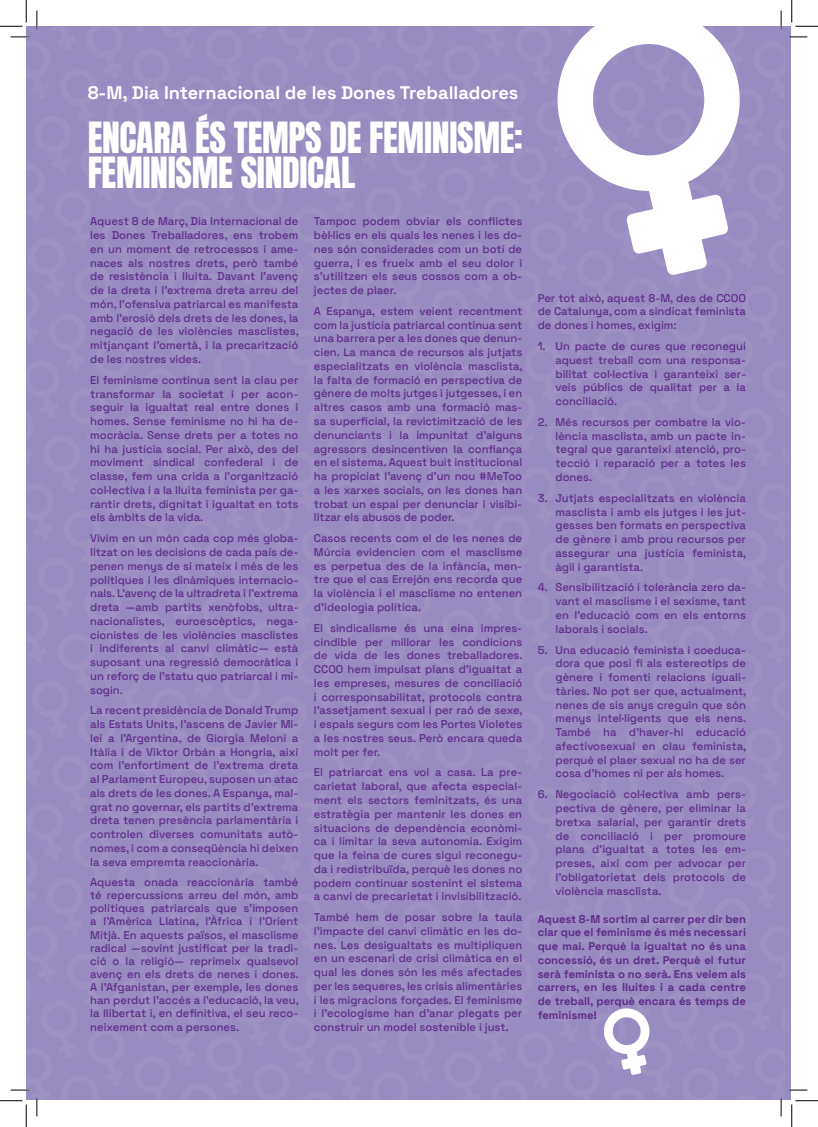
<style>
.page{position:relative;width:818px;height:1127px;background:#fff}
.page>*{position:absolute;margin:0;border:0;box-sizing:border-box;transform-origin:0 0}
.t1{font:35.88px/35.1px "Anton";letter-spacing:-.01em;color:#fff}
.t2{font:300 18.25px "Space Grotesk";color:#fff}
.t3{font:300 11.25px/13.8px "Space Grotesk";color:#5e2c8a;text-align:justify}
</style>
<div class="page">
<div style="left:26px;top:26px;width:759px;height:1074px;background:#988bc2"></div>
<svg style="left:548px;top:26px;width:194px;height:249px;fill:#9e91c3"></svg>
<svg style="left:602px;top:1005px;width:48px;height:69px"></svg>
<svg style="left:11px;top:36px;width:18px;height:2px"></svg>
<svg style="left:788px;top:36px;width:19px;height:2px"></svg>
<svg style="left:11px;top:1088px;width:18px;height:2px"></svg>
<svg style="left:788px;top:1088px;width:19px;height:2px"></svg>
<svg style="left:36px;top:11px;width:2px;height:18px"></svg>
<svg style="left:36px;top:1097px;width:2px;height:18px"></svg>
<svg style="left:780px;top:11px;width:2px;height:18px"></svg>
<svg style="left:780px;top:1097px;width:2px;height:18px"></svg>
<svg style="left:0;top:0;width:27px;height:27px"></svg>
<svg style="left:0;top:1100px;width:27px;height:26px"></svg>
<svg style="left:791px;top:0;width:27px;height:27px"></svg>
<svg style="left:791px;top:1100px;width:27px;height:26px"></svg>
<h2 class="t2" style="left:88px;top:80px;width:432px">8-M, Dia Internacional de les Dones Treballadores</h2>
<h1 class="t1" style="left:88px;top:123px;width:437px">ENCARA ÉS TEMPS DE FEMINISME:<br>FEMINISME SINDICAL</h1>
<p class="t3" style="left:90px;top:214px;width:210px">Aquest 8 de Març, Dia Internacional de les Dones Treballadores, ens trobem en un moment de retrocessos i ame&shy;naces als nostres drets, però també de resistència i lluita. Davant l’avenç de la dreta i l’extrema dreta arreu del món, l’ofensiva patriarcal es manifesta amb l’erosió dels drets de les dones, la negació de les violències masclistes, mitjançant l’omertà, i la precarització de les nostres vides.</p>
<p class="t3" style="left:90px;top:372px;width:210px">El feminisme continua sent la clau per transformar la societat i per acon&shy;seguir la igualtat real entre dones i homes. Sense feminisme no hi ha de&shy;mocràcia. Sense drets per a totes no hi ha justícia social. Per això, des del moviment sindical confederal i de classe, fem una crida a l’organització col·lectiva i a la lluita feminista per ga&shy;rantir drets, dignitat i igualtat en tots els àmbits de la vida.</p>
<p class="t3" style="left:90px;top:530px;width:210px">Vivim en un món cada cop més globa&shy;litzat on les decisions de cada país de&shy;penen menys de si mateix i més de les polítiques i les dinàmiques internacio&shy;nals. L’avenç de la ultradreta i l’extrema dreta —amb partits xenòfobs, ultra&shy;nacionalistes, euroescèptics, nega&shy;cionistes de les violències masclistes i indiferents al canvi climàtic— està suposant una regressió democràtica i un reforç de l’statu quo patriarcal i mi&shy;sogin.</p>
<p class="t3" style="left:90px;top:702px;width:210px">La recent presidència de Donald Trump als Estats Units, l’ascens de Javier Mi&shy;lei a l’Argentina, de Giorgia Meloni a Itàlia i de Viktor Orbán a Hongria, així com l’enfortiment de l’extrema dreta al Parlament Europeu, suposen un atac als drets de les dones. A Espanya, mal&shy;grat no governar, els partits d’extrema dreta tenen presència parlamentària i controlen diverses comunitats autò&shy;nomes, i com a conseqüència hi deixen la seva empremta reaccionària.</p>
<p class="t3" style="left:90px;top:874px;width:210px;line-height:13.1px">Aquesta onada reaccionària també té repercussions arreu del món, amb polítiques patriarcals que s’imposen a l’Amèrica Llatina, l’Àfrica i l’Orient Mitjà. En aquests països, el masclisme radical —sovint justificat per la tradi&shy;ció o la religió— reprimeix qualsevol avenç en els drets de nenes i dones.<br>A l’Afganistan, per exemple, les dones han perdut l’accés a l’educació, la veu, la llibertat i, en definitiva, el seu reco&shy;neixement com a persones.</p>
<p class="t3" style="left:314px;top:214px;width:210px">Tampoc podem obviar els conflictes bèl·lics en els quals les nenes i les do&shy;nes són considerades com un botí de guerra, i es frueix amb el seu dolor i s’utilitzen els seus cossos com a ob&shy;jectes de plaer.</p>
<p class="t3" style="left:314px;top:303px;width:210px">A Espanya, estem veient recentment com la justícia patriarcal continua sent una barrera per a les dones que denun&shy;cien. La manca de recursos als jutjats especialitzats en violència masclista, la falta de formació en perspectiva de gènere de molts jutges i jutgesses, i en altres casos amb una formació mas&shy;sa superficial, la revictimització de les denunciants i la impunitat d’alguns agressors desincentiven la confiança en el sistema. Aquest buit institucional ha propiciat l’avenç d’un nou #MeToo a les xarxes socials, on les dones han trobat un espai per denunciar i visibi&shy;litzar els abusos de poder.</p>
<p class="t3" style="left:314px;top:530px;width:210px">Casos recents com el de les nenes de Múrcia evidencien com el masclisme es perpetua des de la infància, men&shy;tre que el cas Errejón ens recorda que la violència i el masclisme no entenen d’ideologia política.</p>
<p class="t3" style="left:314px;top:620px;width:210px">El sindicalisme és una eina impres&shy;cindible per millorar les condicions de vida de les dones treballadores.<br>CCOO hem impulsat plans d’igualtat a les empreses, mesures de conciliació i corresponsabilitat, protocols contra l’assetjament sexual i per raó de sexe, i espais segurs com les Portes Violetes a les nostres seus. Però encara queda molt per fer.</p>
<p class="t3" style="left:314px;top:764px;width:210px">El patriarcat ens vol a casa. La pre&shy;carietat laboral, que afecta especial&shy;ment els sectors feminitzats, és una estratègia per mantenir les dones en situacions de dependència econòmi&shy;ca i limitar la seva autonomia. Exigim que la feina de cures sigui reconegu&shy;da i redistribuïda, perquè les dones no podem continuar sostenint el sistema a canvi de precarietat i invisibilització.</p>
<p class="t3" style="left:314px;top:909px;width:210px">També hem de posar sobre la taula l’impacte del canvi climàtic en les do&shy;nes. Les desigualtats es multipliquen en un escenari de crisi climàtica en el qual les dones són les més afectades per les sequeres, les crisis alimentàries i les migracions forçades. El feminisme i l’ecologisme han d’anar plegats per construir un model sostenible i just.</p>
<p class="t3" style="left:538px;top:290px;width:210px">Per tot això, aquest 8-M, des de CCOO de Catalunya, com a sindicat feminista de dones i homes, exigim:</p>
<p class="t3" style="left:555px;top:338px;width:192px;text-indent:-18px">1. Un pacte de cures que reconegui aquest treball com una responsa&shy;bilitat col·lectiva i garanteixi ser&shy;veis públics de qualitat per a la conciliació.</p>
<p class="t3" style="left:555px;top:414px;width:192px;text-indent:-18px">2. Més recursos per combatre la vio&shy;lència masclista, amb un pacte in&shy;tegral que garanteixi atenció, pro&shy;tecció i reparació per a totes les dones.</p>
<p class="t3" style="left:555px;top:490px;width:192px;text-indent:-18px">3. Jutjats especialitzats en violència masclista i amb els jutges i les jut&shy;gesses ben formats en perspectiva de gènere i amb prou recursos per assegurar una justícia feminista, àgil i garantista.</p>
<p class="t3" style="left:555px;top:580px;width:192px;text-indent:-18px">4. Sensibilització i tolerància zero da&shy;vant el masclisme i el sexisme, tant en l’educació com en els entorns laborals i socials.</p>
<p class="t3" style="left:555px;top:642px;width:192px;text-indent:-18px">5. Una educació feminista i coeduca&shy;dora que posi fi als estereotips de gènere i fomenti relacions iguali&shy;tàries. No pot ser que, actualment, nenes de sis anys creguin que són menys intel·ligents que els nens.<br>També ha d’haver-hi educació afectivosexual en clau feminista, perquè el plaer sexual no ha de ser cosa d’homes ni per als homes.</p>
<p class="t3" style="left:555px;top:786px;width:192px;text-indent:-18px">6. Negociació col·lectiva amb pers&shy;pectiva de gènere, per eliminar la bretxa salarial, per garantir drets de conciliació i per promoure plans d’igualtat a totes les em&shy;preses, així com per advocar per l’obligatorietat dels protocols de violència masclista.</p>
<p class="t3" style="left:538px;top:910px;width:210px">Aquest 8-M sortim al carrer per dir ben clar que el feminisme és més necessari que mai. Perquè la igualtat no és una concessió, és un dret. Perquè el futur serà feminista o no serà. Ens veiem als carrers, en les lluites i a cada centre de treball, perquè encara és temps de feminisme!</p>
</div>
